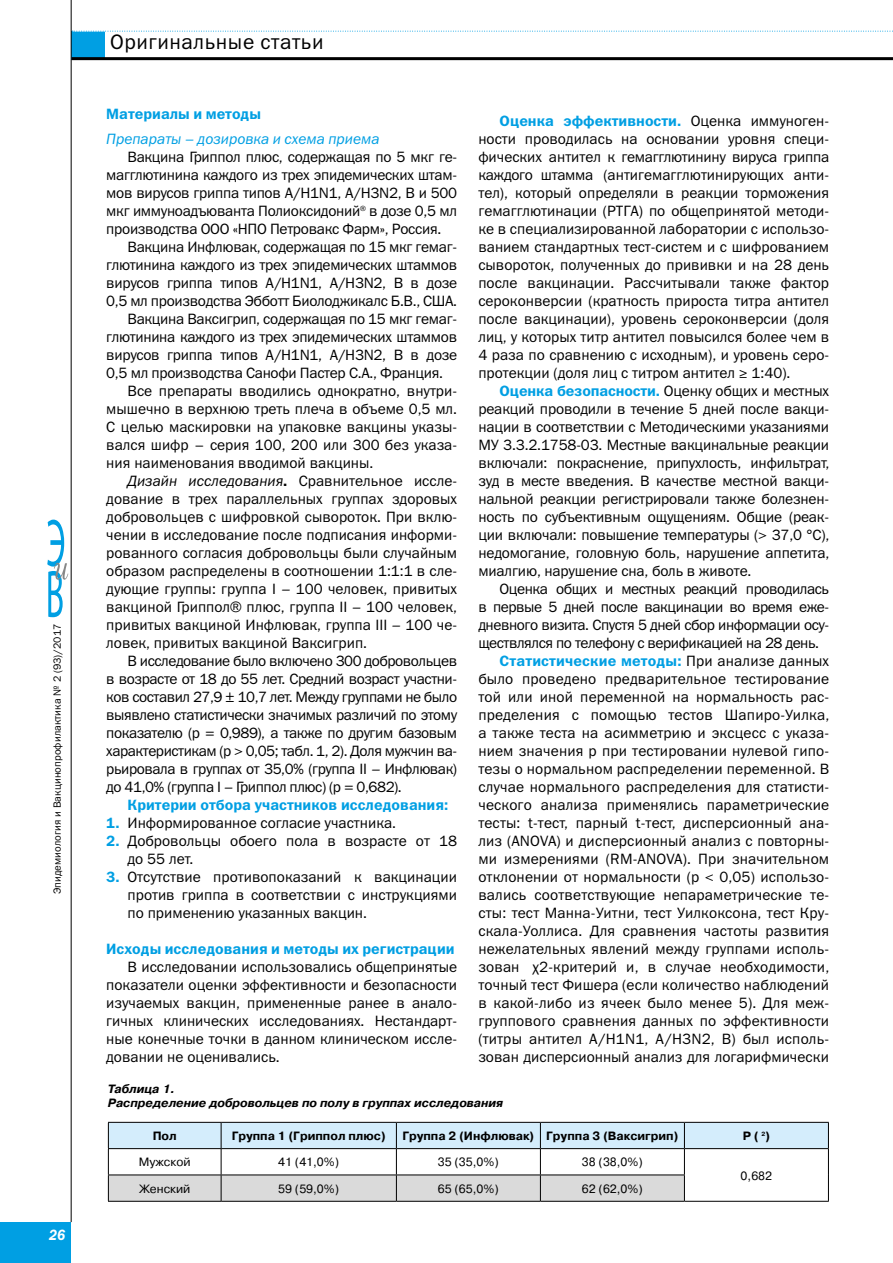
<style>
.page{position:relative;width:893px;height:1263px;background:#fff}
.page>*{position:absolute;margin:0;border:0;box-sizing:border-box;transform-origin:0 0}
.t1{font:21px "Franklin Gothic Book C";letter-spacing:.025em;color:#000}
.t2{font:15px/18px "Franklin Gothic Book C";color:#000;text-align:justify}
.t3{font:15px "Franklin Gothic Book C";letter-spacing:-.03em;color:#000}
.t4{font:15px "Franklin Gothic Book C";letter-spacing:-.02em;color:#000}
.t5{font:15px "Franklin Gothic Demi C";color:#009fe3}
.t6{font:italic 15px "Franklin Gothic Book C";color:#009fe3}
.t7{font:italic 15px "Franklin Gothic Demi C";color:#fff;scale:.9 1}
.t8{font:12px "Pragmatica C";color:#000}
.t9{font:700 12px "Pragmatica C";color:#000}
.t10{font:italic 700 12px/14.2px "Pragmatica C";color:#000}
.t11{font:10.5px "Franklin Gothic Book C";letter-spacing:.005em;color:#000}
.s1{font-style:italic}
.s2{font-family:"Franklin Gothic Demi C"}
.s3{font-family:"Franklin Gothic Demi C";color:#009fe3}
.s4{font-family:"Franklin Gothic Book C";color:#000}
.s5{font-family:"Myriad Pro"}
.s6{font-family:"Franklin Gothic"}
</style>
<div class="page">
<div style="left:0;top:1222px;width:71px;height:41px;background:#009fe3"></div>
<div style="left:71px;top:31px;width:34px;height:29px;background:#009fe3"></div>
<svg style="left:72px;top:31px;width:821px;height:1px"></svg>
<hr style="left:72px;top:57px;width:821px;height:3px;background:#000">
<svg style="left:47px;top:520px;width:21px;height:97px"></svg>
<hr style="left:71px;top:0;width:1px;height:1222px;background:#000">
<svg style="left:108px;top:1122px;width:721px;height:79px"></svg>
<hr style="left:108px;top:1201px;width:113px;height:1px;background:#000">
<hr style="left:221px;top:1201px;width:175px;height:1px;background:#000">
<hr style="left:396px;top:1201px;width:144px;height:1px;background:#000">
<hr style="left:540px;top:1201px;width:144px;height:1px;background:#000">
<hr style="left:684px;top:1201px;width:145px;height:1px;background:#000">
<p class="t11" style="left:51px;top:894px;width:272px;rotate:-90deg">Эпидемиология и Вакцинопрофилактика № 2 (93)/2017</p>
<p class="t7" style="left:49px;top:1226px;width:20px">26</p>
<h1 class="t1" style="left:110px;top:31px;width:215px">Оригинальные статьи</h1>
<p class="t5" style="left:106px;top:105px;width:156px">Материалы и методы</p>
<p class="t6" style="left:106px;top:131px;width:275px">Препараты – дозировка и схема приема</p>
<p class="t2" style="left:106px;top:148px;width:352px;text-indent:21px">Вакцина Гриппол плюс, содержащая по 5 мкг ге&shy;магглютинина каждого из трех эпидемических штам&shy;мов вирусов гриппа типов А/H1N1, А/H3N2, В и 500 мкг иммуноадъюванта Полиоксидоний<sup>®</sup> в дозе 0,5 мл производства ООО «НПО Петровакс Фарм», Россия.</p>
<p class="t4" style="left:128px;top:239px;width:331px">Вакцина Инфлювак, содержащая по 15 мкг гемаг-</p>
<p class="t4" style="left:106px;top:257px;width:352px">глютинина каждого из трех эпидемических штаммов</p>
<p class="t4" style="left:106px;top:275px;width:352px">вирусов гриппа типов A/H1N1, A/H3N2, B в дозе</p>
<p class="t4" style="left:106px;top:293px;width:352px">0,5 мл производства Эбботт Биолоджикалс Б.В., США.</p>
<p class="t4" style="left:128px;top:311px;width:331px">Вакцина Ваксигрип, содержащая по 15 мкг гемаг-</p>
<p class="t4" style="left:106px;top:329px;width:352px">глютинина каждого из трех эпидемических штаммов</p>
<p class="t4" style="left:106px;top:347px;width:352px">вирусов гриппа типов A/H1N1, A/H3N2, B в дозе</p>
<p class="t4" style="left:106px;top:365px;width:338px">0,5 мл производства Санофи Пастер С.А., Франция.</p>
<p class="t2" style="left:128px;top:382px;width:331px">Все препараты вводились однократно, внутри-</p>
<p class="t2" style="left:106px;top:400px;width:352px">мышечно в верхнюю треть плеча в объеме 0,5 мл.</p>
<p class="t2" style="left:106px;top:418px;width:352px">С целью маскировки на упаковке вакцины указы-</p>
<p class="t2" style="left:106px;top:436px;width:352px">вался шифр – серия 100, 200 или 300 без указа-</p>
<p class="t2" style="left:106px;top:454px;width:269px">ния наименования вводимой вакцины.</p>
<p class="t2" style="left:128px;top:472px;width:331px"><span class="s1">Дизайн исследования</span><span class="s2">.</span> Сравнительное иссле-</p>
<p class="t2" style="left:106px;top:490px;width:352px">дование в трех параллельных группах здоровых</p>
<p class="t2" style="left:106px;top:508px;width:352px">добровольцев с шифровкой сывороток. При вклю-</p>
<p class="t2" style="left:106px;top:526px;width:352px">чении в исследование после подписания информи-</p>
<p class="t2" style="left:106px;top:544px;width:352px">рованного согласия добровольцы были случайным</p>
<p class="t2" style="left:106px;top:562px;width:352px">образом распределены в соотношении 1:1:1 в сле-</p>
<p class="t2" style="left:106px;top:580px;width:352px">дующие группы: группа I <span class="s1">–</span> 100 человек, привитых</p>
<p class="t2" style="left:106px;top:598px;width:352px">вакциной Гриппол® плюс, группа II <span class="s1">–</span> 100 человек,</p>
<p class="t2" style="left:106px;top:616px;width:352px">привитых вакциной Инфлювак, группа III <span class="s1">–</span> 100 че-</p>
<p class="t2" style="left:106px;top:634px;width:262px">ловек, привитых вакциной Ваксигрип.</p>
<p class="t3" style="left:128px;top:653px;width:331px">В исследование было включено 300 добровольцев</p>
<p class="t3" style="left:106px;top:671px;width:352px">в возрасте от 18 до 55 лет. Средний возраст участни-</p>
<p class="t3" style="left:106px;top:689px;width:352px">ков составил 27,9 ± 10,7 лет. Между группами не было</p>
<p class="t3" style="left:106px;top:707px;width:352px">выявлено статистически значимых различий по этому</p>
<p class="t3" style="left:106px;top:725px;width:352px">показателю (p = 0,989), а также по другим базовым</p>
<p class="t3" style="left:106px;top:743px;width:352px">характеристикам (p &gt; 0,05; табл. 1, 2). Доля мужчин ва-</p>
<p class="t3" style="left:106px;top:761px;width:352px">рьировала в группах от 35,0% (группа II <span class="s1">–</span> Инфлювак)</p>
<p class="t3" style="left:106px;top:779px;width:297px">до 41,0% (группа I <span class="s1">–</span> Гриппол плюс) (p = 0,682).</p>
<p class="t5" style="left:128px;top:796px;width:322px">Критерии отбора участников исследования:</p>
<p class="t2" style="left:106px;top:814px;width:291px"><span class="s3">1.</span> Информированное согласие участника.</p>
<p class="t2" style="left:128px;top:832px;width:331px;text-indent:-21px"><span class="s3">2.</span> Добровольцы обоего пола в возрасте от 18 до 55 лет.</p>
<p class="t2" style="left:128px;top:868px;width:331px;text-indent:-21px"><span class="s3">3.</span> Отсутствие противопоказаний к вакцинации против гриппа в соответствии с инструкциями по применению указанных вакцин.</p>
<p class="t5" style="left:106px;top:940px;width:350px">Исходы исследования и методы их регистрации</p>
<p class="t2" style="left:106px;top:958px;width:352px;text-indent:21px">В исследовании использовались общепринятые показатели оценки эффективности и безопасности изучаемых вакцин, примененные ранее в анало&shy;гичных клинических исследованиях. Нестандарт&shy;ные конечные точки в данном клиническом иссле&shy;довании не оценивались.</p>
<p class="t5" style="left:500px;top:112px;width:331px">Оценка эффективности. <span class="s4">Оценка иммуноген-</span></p>
<p class="t2" style="left:478px;top:130px;width:352px">ности проводилась на основании уровня специ&shy;фических антител к гемагглютинину вируса гриппа каждого штамма (антигемагглютинирующих анти&shy;тел), который определяли в реакции торможения гемагглютинации (РТГА) по общепринятой методи&shy;ке в специализированной лаборатории с использо&shy;ванием стандартных тест-систем и с шифрованием сывороток, полученных до прививки и на 28 день после вакцинации. Рассчитывали также фактор сероконверсии (кратность прироста титра антител после вакцинации), уровень сероконверсии (доля лиц, у которых титр антител повысился более чем в 4 раза по сравнению с исходным), и уровень серо&shy;протекции (доля лиц с титром антител <span class="s5">≥</span> 1:40).</p>
<p class="t5" style="left:500px;top:382px;width:331px">Оценка безопасности. <span class="s4">Оценку общих и местных</span></p>
<p class="t2" style="left:478px;top:400px;width:352px">реакций проводили в течение 5 дней после вакци&shy;нации в соответствии с Методическими указаниями МУ 3.3.2.1758-03. Местные вакцинальные реакции включали: покраснение, припухлость, инфильтрат, зуд в месте введения. В качестве местной вакци&shy;нальной реакции регистрировали также болезнен&shy;ность по субъективным ощущениям. Общие (реак&shy;ции включали: повышение температуры (&gt; 37,0 °C), недомогание, головную боль, нарушение аппетита, миалгию, нарушение сна, боль в животе.</p>
<p class="t2" style="left:478px;top:580px;width:352px;text-indent:21px">Оценка общих и местных реакций проводилась в первые 5 дней после вакцинации во время еже&shy;дневного визита. Спустя 5 дней сбор информации осу&shy;ществлялся по телефону с верификацией на 28 день.</p>
<p class="t5" style="left:500px;top:652px;width:331px">Статистические методы: <span class="s4">При анализе данных</span></p>
<p class="t2" style="left:478px;top:670px;width:352px">было проведено предварительное тестирование той или иной переменной на нормальность рас&shy;пределения с помощью тестов Шапиро-Уилка, а также теста на асимметрию и эксцесс с указа&shy;нием значения p при тестировании нулевой гипо&shy;тезы о нормальном распределении переменной. В случае нормального распределения для статисти&shy;ческого анализа применялись параметрические тесты: t-тест, парный t-тест, дисперсионный ана&shy;лиз (ANOVA) и дисперсионный анализ с повторны&shy;ми измерениями (RM-ANOVA). При значительном отклонении от нормальности (p &lt; 0,05) использо&shy;вались соответствующие непараметрические те&shy;сты: тест Манна-Уитни, тест Уилкоксона, тест Кру&shy;скала-Уоллиса. Для сравнения частоты развития нежелательных явлений между группами исполь&shy;зован χ<span class="s6">χ</span>2-критерий и, в случае необходимости, точный тест Фишера (если количество наблюдений в какой-либо из ячеек было менее 5). Для меж&shy;группового сравнения данных по эффективности (титры антител A/H1N1, A/H3N2, B) был исполь&shy;зован дисперсионный анализ для логарифмически</p>
<p class="t10" style="left:108px;top:1082px;width:397px">Таблица 1.<br>Распределение добровольцев по полу в группах исследования</p>
<p class="t9" style="left:153px;top:1129px;width:26px">Пол</p>
<p class="t9" style="left:232px;top:1129px;width:156px">Группа 1 (Гриппол плюс)</p>
<p class="t9" style="left:402px;top:1129px;width:278px">Группа 2 (Инфлювак) Группа 3 (Ваксигрип)</p>
<p class="t9" style="left:743px;top:1129px;width:29px">P (χ<sup>2</sup>)</p>
<p class="t8" style="left:139px;top:1155px;width:53px">Мужской</p>
<p class="t8" style="left:278px;top:1155px;width:63px">41 (41,0%)</p>
<p class="t8" style="left:438px;top:1155px;width:63px">35 (35,0%)</p>
<p class="t8" style="left:582px;top:1155px;width:63px">38 (38,0%)</p>
<p class="t8" style="left:741px;top:1169px;width:33px">0,682</p>
<p class="t8" style="left:139px;top:1182px;width:53px">Женский</p>
<p class="t8" style="left:278px;top:1182px;width:63px">59 (59,0%)</p>
<p class="t8" style="left:438px;top:1182px;width:63px">65 (65,0%)</p>
<p class="t8" style="left:582px;top:1182px;width:63px">62 (62,0%)</p>
</div>
